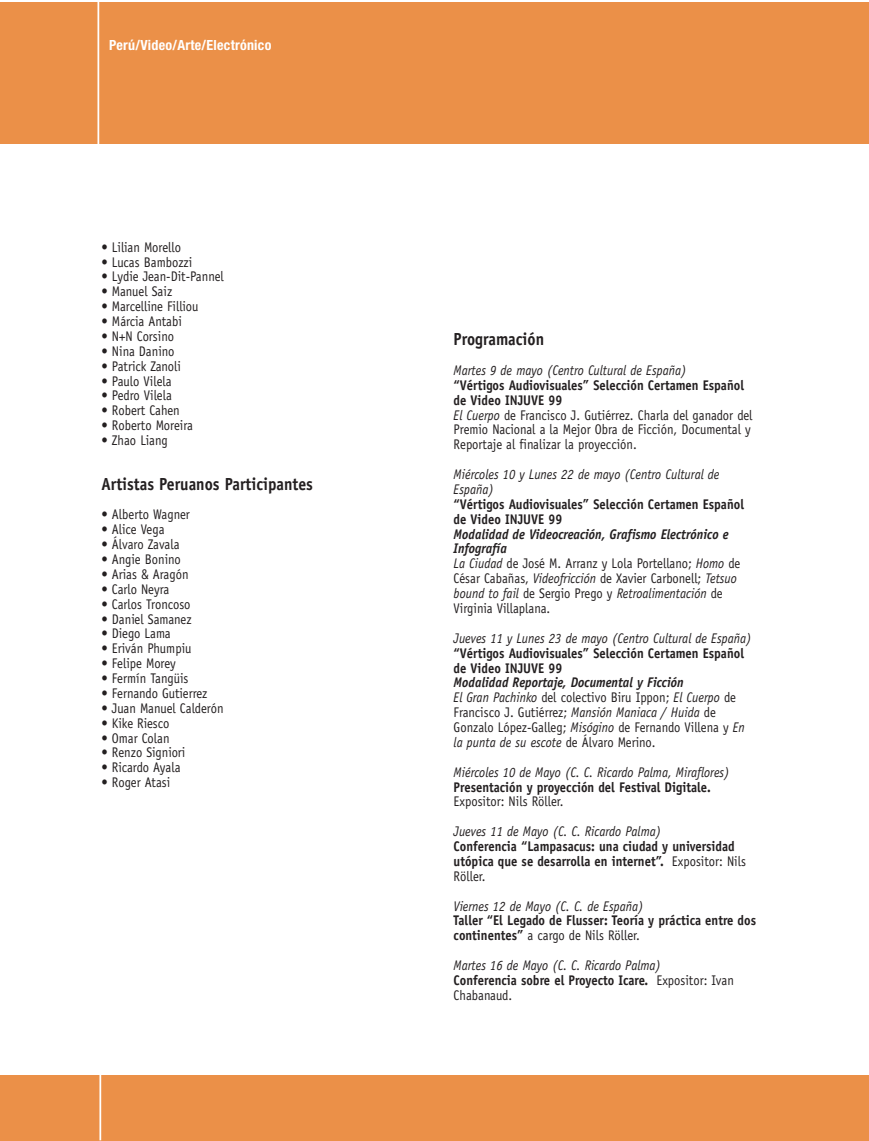
<style>
.page{position:relative;width:869px;height:1141px;background:#fff}
.page>*{position:absolute;margin:0;border:0;box-sizing:border-box;transform-origin:0 0}
.t1{font:700 17.5px "Officina Sans";color:#231f20;scale:.9 1}
.t2{font:14px/14.9px "Officina Sans";color:#231f20;scale:.9 1}
.t3{font:700 14px/14.9px "Officina Sans";color:#231f20;scale:.9 1}
.t4{font:italic 14px/14.9px "Officina Sans";color:#231f20;scale:.9 1}
.t5{font:700 condensed 14px "Helvetica Neue";letter-spacing:.02em;color:#fff}
.s1{font-weight:700}
.s2{font-style:italic}
.s3{font-weight:700;font-style:italic}
.s4{font-weight:400}
.s5{font-weight:700;font-style:normal}
.s6{font-style:normal}
</style>
<div class="page">
<div style="left:0;top:2px;width:868px;height:141px;background:#eb9048"></div>
<hr style="left:97px;top:2px;width:2px;height:145px;background:#fff">
<div style="left:0;top:1075px;width:868px;height:66px;background:#eb9048"></div>
<hr style="left:99px;top:1071px;width:2px;height:69px;background:#fff">
<p class="t5" style="left:109px;top:37px;width:164px">Perú/Video/Arte/Electrónico</p>
<p class="t2" style="left:101px;top:241px;width:90px">• Lilian Morello</p>
<p class="t2" style="left:101px;top:256px;width:102px">• Lucas Bambozzi</p>
<p class="t2" style="left:101px;top:270px;width:137px">• Lydie Jean-Dit-Pannel</p>
<p class="t2" style="left:101px;top:285px;width:80px">• Manuel Saiz</p>
<p class="t2" style="left:101px;top:300px;width:109px">• Marcelline Filliou</p>
<p class="t2" style="left:101px;top:315px;width:91px">• Márcia Antabi</p>
<p class="t2" style="left:101px;top:330px;width:82px">• N+N Corsino</p>
<p class="t2" style="left:101px;top:345px;width:83px">• Nina Danino</p>
<p class="t2" style="left:101px;top:360px;width:90px">• Patrick Zanoli</p>
<p class="t2" style="left:101px;top:375px;width:79px">• Paulo Vilela</p>
<p class="t2" style="left:101px;top:389px;width:80px">• Pedro Vilela</p>
<p class="t2" style="left:101px;top:404px;width:88px">• Robert Cahen</p>
<p class="t2" style="left:101px;top:419px;width:103px">• Roberto Moreira</p>
<p class="t2" style="left:101px;top:434px;width:75px">• Zhao Liang</p>
<p class="t1" style="left:101px;top:477px;width:236px">Artistas Peruanos Participantes</p>
<p class="t2" style="left:101px;top:508px;width:100px">• Alberto Wagner</p>
<p class="t2" style="left:101px;top:523px;width:72px">• Alice Vega</p>
<p class="t2" style="left:101px;top:538px;width:88px">• Álvaro Zavala</p>
<p class="t2" style="left:101px;top:553px;width:90px">• Angie Bonino</p>
<p class="t2" style="left:101px;top:568px;width:98px">• Arias &amp; Aragón</p>
<p class="t2" style="left:101px;top:583px;width:77px">• Carlo Neyra</p>
<p class="t2" style="left:101px;top:598px;width:100px">• Carlos Troncoso</p>
<p class="t2" style="left:101px;top:613px;width:101px">• Daniel Samanez</p>
<p class="t2" style="left:101px;top:627px;width:78px">• Diego Lama</p>
<p class="t2" style="left:101px;top:642px;width:101px">• Eriván Phumpiu</p>
<p class="t2" style="left:101px;top:657px;width:84px">• Felipe Morey</p>
<p class="t2" style="left:101px;top:672px;width:98px">• Fermín Tangüis</p>
<p class="t2" style="left:101px;top:687px;width:119px">• Fernando Gutierrez</p>
<p class="t2" style="left:101px;top:702px;width:137px">• Juan Manuel Calderón</p>
<p class="t2" style="left:101px;top:717px;width:77px">• Kike Riesco</p>
<p class="t2" style="left:101px;top:732px;width:77px">• Omar Colan</p>
<p class="t2" style="left:101px;top:746px;width:95px">• Renzo Signiori</p>
<p class="t2" style="left:101px;top:761px;width:89px">• Ricardo Ayala</p>
<p class="t2" style="left:101px;top:776px;width:78px">• Roger Atasi</p>
<p class="t1" style="left:453px;top:333px;width:102px">Programación</p>
<p class="t4" style="left:453px;top:364px;width:260px">Martes 9 de mayo (Centro Cultural de España)</p>
<p class="t2" style="left:453px;top:379px;width:333px"><span class="s1">“Vértigos Audiovisuales” Selección Certamen Español de Video INJUVE 99<br></span><span class="s2">El Cuerpo</span> de Francisco J. Gutiérrez. Charla del ganador del Premio Nacional a la Mejor Obra de Ficción, Documental y Reportaje al finalizar la proyección.</p>
<p class="t4" style="left:453px;top:468px;width:297px">Miércoles 10 y Lunes 22 de mayo (Centro Cultural de<br>España)</p>
<p class="t3" style="left:453px;top:498px;width:324px">“Vértigos Audiovisuales” Selección Certamen Español de Video INJUVE 99</p>
<p class="t2" style="left:453px;top:528px;width:320px"><span class="s3">Modalidad de Videocreación, Grafismo Electrónico e Infografía<br></span><span class="s2">La Ciudad</span> de José M. Arranz y Lola Portellano; <span class="s2">Homo</span> de César Cabañas, <span class="s2">Videofricción</span> de Xavier Carbonell; <span class="s2">Tetsuo bound to fail</span> de Sergio Prego y <span class="s2">Retroalimentación</span> de Virginia Villaplana.</p>
<p class="t4" style="left:453px;top:632px;width:332px">Jueves 11 y Lunes 23 de mayo (Centro Cultural de España)</p>
<p class="t3" style="left:453px;top:647px;width:324px">“Vértigos Audiovisuales” Selección Certamen Español de Video INJUVE 99</p>
<p class="t2" style="left:453px;top:676px;width:325px"><span class="s3">Modalidad Reportaje, Documental y Ficción<br></span><span class="s2">El Gran Pachinko</span> del colectivo Biru Ippon; <span class="s2">El Cuerpo</span> de Francisco J. Gutiérrez; <span class="s2">Mansión Maniaca / Huida</span> de Gonzalo López-Galleg; <span class="s2">Misógino</span> de Fernando Villena y <span class="s2">En la punta de su escote</span> de Álvaro Merino.</p>
<p class="t4" style="left:453px;top:766px;width:308px">Miércoles 10 de Mayo (C. C. Ricardo Palma, Miraflores)</p>
<p class="t3" style="left:453px;top:780px;width:287px">Presentación y proyección del Festival Digitale.</p>
<p class="t2" style="left:453px;top:795px;width:124px">Expositor: Nils Röller.</p>
<p class="t4" style="left:453px;top:825px;width:232px">Jueves 11 de Mayo (C. C. Ricardo Palma)</p>
<p class="t3" style="left:453px;top:840px;width:326px">Conferencia “Lampasacus: una ciudad y universidad utópica que se desarrolla en internet”. <span class="s4">Expositor: Nils<br>Röller.</span></p>
<p class="t4" style="left:453px;top:899px;width:212px">Viernes 12 de Mayo (C. C. de España)</p>
<p class="t3" style="left:453px;top:914px;width:337px">Taller “El Legado de Flusser: Teoría y práctica entre dos continentes” <span class="s4">a cargo de Nils Röller.</span></p>
<p class="t4" style="left:453px;top:959px;width:313px">Martes 16 de Mayo (C. C. Ricardo Palma)<br><span class="s5">Conferencia sobre el Proyecto Icare.</span> <span class="s6">Expositor: Ivan<br>Chabanaud.</span></p>
</div>
